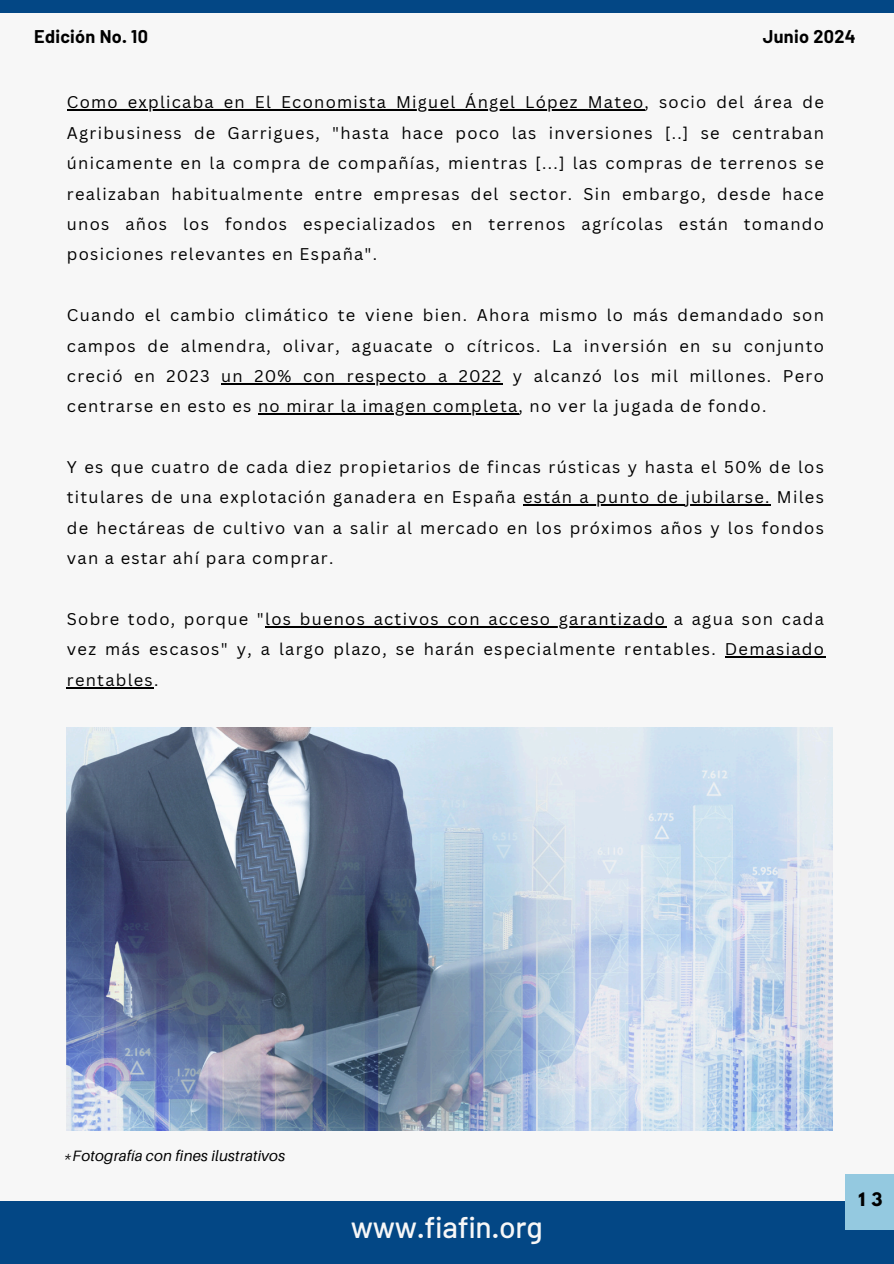
<style>
.page{position:relative;width:894px;height:1264px;background:#fff}
.page>*{position:absolute;margin:0;border:0;box-sizing:border-box;transform-origin:0 0}
.t1{font:500 30px "Barlow";letter-spacing:-.01em;color:#f7f7f7}
.t2{font:700 18px "Barlow";letter-spacing:.015em;color:#000}
.t3{font:16.5px/30.3px "Canva Sans";letter-spacing:.075em;color:#000;text-align:justify}
.t4{font:700 16.5px "League Spartan";color:#000}
.t5{font:italic 15px "Aileron";letter-spacing:.015em;color:#000}
</style>
<div class="page">
<div style="left:0;top:0;width:893px;height:1263px;background:#f7f7f7"></div>
<div style="left:0;top:1200px;width:893px;height:63px;background:#034785"></div>
<div style="left:0;top:0;width:893px;height:12px;background:#034785"></div>
<div style="left:844px;top:1174px;width:49px;height:55px;background:#94c9e0"></div>
<hr style="left:67px;top:109px;width:577px;height:2px;background:#000">
<hr style="left:221px;top:383px;width:281px;height:1px;background:#000">
<hr style="left:258px;top:413px;width:260px;height:1px;background:#000">
<hr style="left:523px;top:504px;width:247px;height:1px;background:#000">
<hr style="left:265px;top:626px;width:389px;height:1px;background:#000">
<svg style="left:654px;top:626px;width:12px;height:1px"></svg>
<hr style="left:724px;top:656px;width:101px;height:1px;background:#000">
<hr style="left:67px;top:687px;width:87px;height:1px;background:#000">
<img style="left:67px;top:728px;width:765px;height:402px">
<p class="t2" style="left:34px;top:25px;width:115px">Edición No. 10</p>
<h1 class="t2" style="left:762px;top:25px;width:94px">Junio 2024</h1>
<h3 class="t3" style="left:67px;top:87px;width:758px">Como explicaba en El Economista Miguel Ángel López Mateo, socio del área de Agribusiness de Garrigues, "hasta hace poco las inversiones [..] se centraban únicamente en la compra de compañías, mientras [...] las compras de terrenos se realizaban habitualmente entre empresas del sector. Sin embargo, desde hace unos años los fondos especializados en terrenos agrícolas están tomando posiciones relevantes en España".</h3>
<h3 class="t3" style="left:67px;top:299px;width:758px">Cuando el cambio climático te viene bien. Ahora mismo lo más demandado son campos de almendra, olivar, aguacate o cítricos. La inversión en su conjunto creció en 2023</h3>
<h3 class="t3" style="left:67px;top:360px;width:758px;text-indent:154px">un 20% con respecto a 2022 y alcanzó los mil millones. Pero centrarse en esto es no mirar la imagen completa, no ver la jugada de fondo.</h3>
<h3 class="t3" style="left:67px;top:451px;width:758px">Y es que cuatro de cada diez propietarios de fincas rústicas y hasta el 50% de los titulares de una explotación ganadera en España</h3>
<p class="t3" style="left:67px;top:482px;width:758px;text-indent:456px">están a punto de jubilarse. Miles de hectáreas de cultivo van a salir al mercado en los próximos años y los fondos van a estar ahí para comprar.</p>
<p class="t3" style="left:67px;top:603px;width:758px">Sobre todo, porque "los buenos activos con acceso garantizado a agua son cada</p>
<p class="t3" style="left:67px;top:634px;width:758px">vez más escasos" y, a largo plazo, se harán especialmente rentables. Demasiado rentables.</p>
<p class="t5" style="left:64px;top:1146px;width:222px">*Fotografía con fines ilustrativos</p>
<h2 class="t1" style="left:351px;top:1207px;width:193px">www.fiafin.org</h2>
<h2 class="t4" style="left:858px;top:1190px;width:26px">1 3</h2>
</div>
